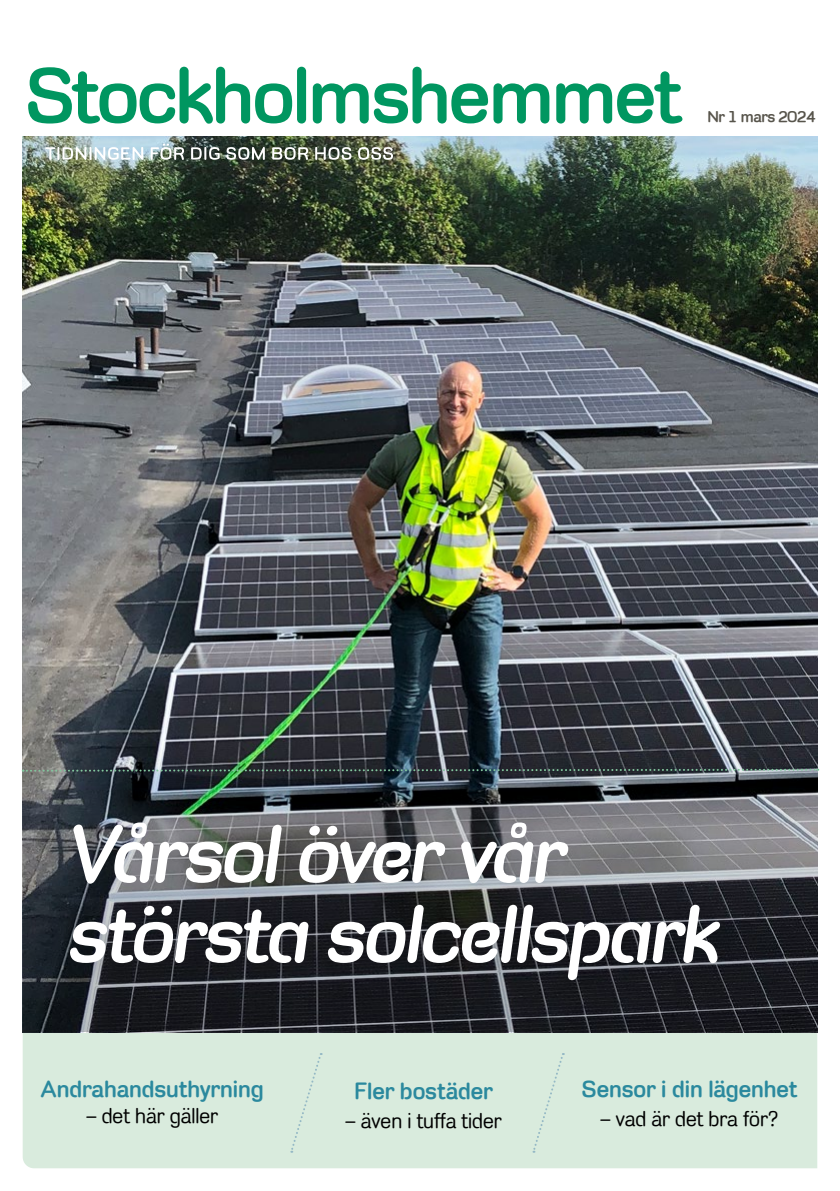
<style>
.page{position:relative;width:840px;height:1191px;background:#fff}
.page>*{position:absolute;margin:0;border:0;box-sizing:border-box;transform-origin:0 0}
.H1_Rubrik_framsida{font:italic 700 82px/80px "Stockholm Runt";letter-spacing:-.03em;color:#fff}
.H1_Stockholmshemmet_fram{font:700 80px "Stockholm Runt";letter-spacing:-.025em;color:#009660}
.H2_Nedre_puff{font:700 24px "Stockholm Runt";letter-spacing:-.005em;color:#2b899e}
.P_Nedre_puff_liten{font:22px "Stockholm Runt";color:#000}
.P_Nummer_Månad{font:700 16px "Stockholm Runt";letter-spacing:-.02em;color:#57544b}
</style>
<div class="page">
<div style="left:23px;top:1032px;width:793px;height:136px;background:#d9ebdd"></div>
<img style="left:23px;top:136px;width:793px;height:601px">
<svg style="left:23px;top:737px;width:793px;height:295px;background:#363a40"></svg>
<img style="left:23px;top:767px;width:794px;height:5px">
<img style="left:45px;top:144px;width:348px;height:16px">
<div style="left:62px;top:813px;width:677px;height:186px;background:#000;opacity:.09"></div>
<div style="left:289px;top:1053px;width:33px;height:99px;background:#d9ebdd"></div>
<div style="left:531px;top:1053px;width:33px;height:99px;background:#d9ebdd"></div>
<h1 class="H1_Stockholmshemmet_fram" style="left:26px;top:49px;width:656px">Stockholmshemmet</h1>
<p class="P_Nummer_Månad" style="left:707px;top:108px;width:110px">Nr 1 mars 2024</p>
<h1 class="H1_Rubrik_framsida" style="left:68px;top:813px;width:653px">Vårsol över vår största solcellspark</h1>
<p class="H2_Nedre_puff" style="left:41px;top:1074px;width:224px">Andrahandsuthyrning</p>
<p class="P_Nedre_puff_liten" style="left:86px;top:1103px;width:133px">– det här gäller</p>
<p class="H2_Nedre_puff" style="left:354px;top:1076px;width:139px">Fler bostäder</p>
<p class="P_Nedre_puff_liten" style="left:345px;top:1107px;width:157px">– även i tuffa tider</p>
<p class="H2_Nedre_puff" style="left:581px;top:1074px;width:216px">Sensor i din lägenhet</p>
<p class="P_Nedre_puff_liten" style="left:600px;top:1105px;width:179px">– vad är det bra för?</p>
</div>
